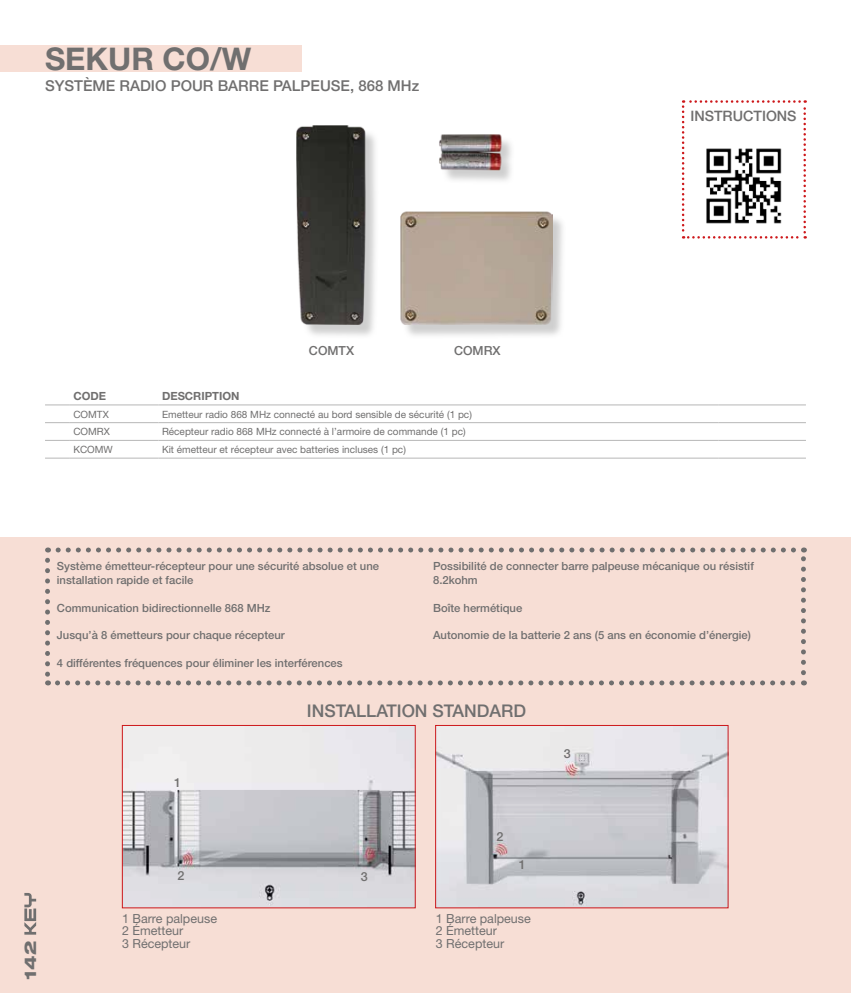
<style>
.page{position:relative;width:851px;height:993px;background:#fff}
.page>*{position:absolute;margin:0;border:0;box-sizing:border-box;transform-origin:0 0}
.t1{font:700 31.25px "Helvetica Neue";color:#706f6f}
.t2{font:500 17.5px "Helvetica Neue";color:#706f6f}
.t3{font:800 expanded 16.25px "Helvetica Neue";color:#706f6f}
.t4{font:500 15px "Helvetica Neue";color:#706f6f}
.t5{font:500 14.38px "Helvetica Neue";color:#706f6f}
.t6{font:12.5px/12.5px "Helvetica Neue";color:#706f6f}
.t7{font:500 12.5px "Helvetica Neue";color:#706f6f}
.t8{font:500 11.25px/13.8px "Helvetica Neue";color:#706f6f}
.t9{font:700 11.25px "Helvetica Neue";color:#706f6f}
.t10{font:10px "Helvetica Neue";color:#706f6f}
</style>
<div class="page">
<div style="left:0;top:537px;width:850px;height:455px;background:#f7ded5"></div>
<svg style="left:24px;top:893px;width:12px;height:41px"></svg>
<div style="left:0;top:45px;width:301px;height:27px;background:#f7ded5"></div>
<div style="left:298px;top:127px;width:268px;height:212px;background:#bfbfbf;opacity:.75"></div>
<img style="left:296px;top:125px;width:256px;height:199px">
<img style="left:437px;top:727px;width:289px;height:178px">
<div style="left:435px;top:725px;width:293px;height:182px;border:1px solid #cd171a"></div>
<img style="left:124px;top:727px;width:289px;height:178px">
<div style="left:122px;top:725px;width:293px;height:182px;border:1px solid #cd171a"></div>
<svg style="left:45px;top:560px;width:5px;height:125px"></svg>
<svg style="left:57px;top:680px;width:747px;height:5px"></svg>
<svg style="left:801px;top:547px;width:4px;height:125px"></svg>
<svg style="left:48px;top:547px;width:745px;height:5px"></svg>
<svg style="left:681px;top:100px;width:124px;height:138px"></svg>
<svg style="left:45px;top:404px;width:25px;height:1px"></svg>
<hr style="left:70px;top:404px;width:88px;height:1px;background:#b7b7b7">
<hr style="left:158px;top:404px;width:560px;height:1px;background:#b7b7b7">
<hr style="left:718px;top:404px;width:87px;height:1px;background:#b7b7b7">
<svg style="left:45px;top:422px;width:25px;height:1px"></svg>
<hr style="left:70px;top:422px;width:88px;height:1px;background:#b7b7b7">
<hr style="left:158px;top:422px;width:560px;height:1px;background:#b7b7b7">
<hr style="left:718px;top:422px;width:87px;height:1px;background:#b7b7b7">
<svg style="left:45px;top:440px;width:25px;height:1px"></svg>
<hr style="left:70px;top:440px;width:88px;height:1px;background:#b7b7b7">
<hr style="left:158px;top:440px;width:560px;height:1px;background:#b7b7b7">
<hr style="left:718px;top:440px;width:87px;height:1px;background:#b7b7b7">
<svg style="left:45px;top:457px;width:25px;height:1px"></svg>
<hr style="left:70px;top:457px;width:88px;height:1px;background:#b7b7b7">
<hr style="left:158px;top:457px;width:560px;height:1px;background:#b7b7b7">
<hr style="left:718px;top:457px;width:87px;height:1px;background:#b7b7b7">
<img style="left:699px;top:141px;width:88px;height:88px">
<h1 class="t1" style="left:45px;top:39px;width:208px">SEKUR CO/W</h1>
<h3 class="t4" style="left:45px;top:76px;width:376px">SYSTÈME RADIO POUR BARRE PALPEUSE, 868 MHz</h3>
<p class="t5" style="left:690px;top:108px;width:108px">INSTRUCTIONS</p>
<p class="t7" style="left:309px;top:342px;width:47px">COMTX</p>
<p class="t7" style="left:454px;top:342px;width:48px">COMRX</p>
<p class="t9" style="left:73px;top:389px;width:34px">CODE</p>
<p class="t9" style="left:162px;top:389px;width:79px">DESCRIPTION</p>
<p class="t10" style="left:73px;top:408px;width:37px">COMTX</p>
<p class="t10" style="left:162px;top:408px;width:311px">Emetteur radio 868 MHz connecté au bord sensible de sécurité (1 pc)</p>
<p class="t10" style="left:73px;top:426px;width:38px">COMRX</p>
<p class="t10" style="left:162px;top:426px;width:305px">Récepteur radio 868 MHz connecté à l’armoire de commande (1 pc)</p>
<p class="t10" style="left:73px;top:443px;width:41px">KCOMW</p>
<p class="t10" style="left:162px;top:443px;width:245px">Kit émetteur et récepteur avec batteries incluses (1 pc)</p>
<h3 class="t3" style="left:20px;top:979px;width:40px;rotate:-90deg">142</h3>
<p class="t8" style="left:57px;top:559px;width:323px">Système émetteur-récepteur pour une sécurité absolue et une installation rapide et facile</p>
<p class="t8" style="left:57px;top:600px;width:215px">Communication bidirectionnelle 868 MHz</p>
<p class="t8" style="left:57px;top:628px;width:229px">Jusqu’à 8 émetteurs pour chaque récepteur</p>
<p class="t8" style="left:57px;top:655px;width:287px">4 différentes fréquences pour éliminer les interférences</p>
<p class="t8" style="left:433px;top:559px;width:322px">Possibilité de connecter barre palpeuse mécanique ou résistif<br>8.2kohm</p>
<p class="t8" style="left:433px;top:600px;width:91px">Boîte hermétique</p>
<p class="t8" style="left:433px;top:628px;width:319px">Autonomie de la batterie 2 ans (5 ans en économie d’énergie)</p>
<p class="t7" style="left:174px;top:775px;width:8px">1</p>
<h2 class="t2" style="left:307px;top:699px;width:221px">INSTALLATION STANDARD</h2>
<p class="t7" style="left:496px;top:829px;width:8px">2</p>
<p class="t7" style="left:178px;top:867px;width:8px">2</p>
<p class="t7" style="left:361px;top:868px;width:8px">3</p>
<p class="t7" style="left:518px;top:856px;width:8px">1</p>
<p class="t6" style="left:122px;top:911px;width:96px">1 Barre palpeuse<br>2 Émetteur<br>3 Récepteur</p>
<p class="t6" style="left:436px;top:911px;width:96px">1 Barre palpeuse<br>2 Émetteur<br>3 Récepteur</p>
<p class="t7" style="left:563px;top:746px;width:8px">3</p>
</div>
